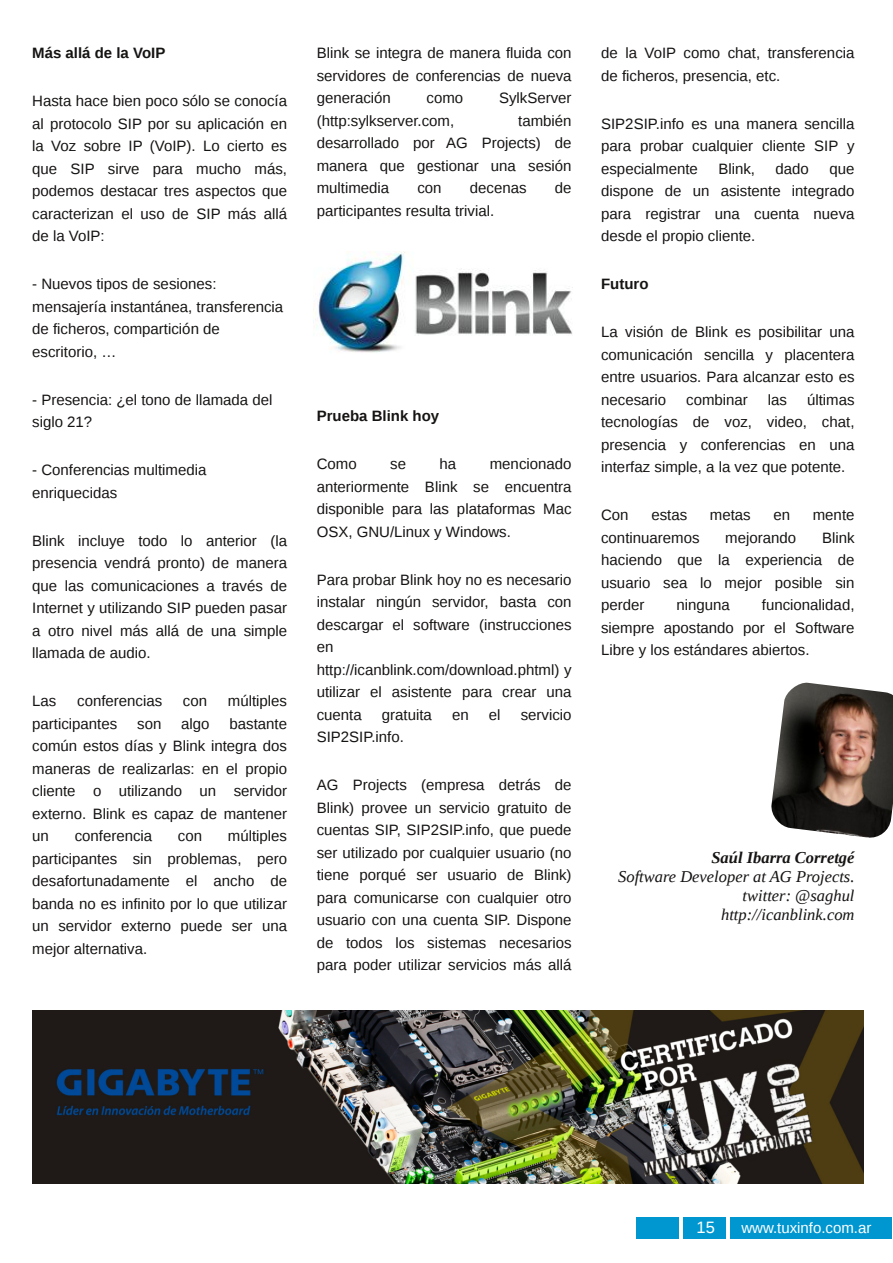
<style>
.page{position:relative;width:893px;height:1263px;background:#fff}
.page>*{position:absolute;margin:0;border:0;box-sizing:border-box;transform-origin:0 0}
.t1{font:italic 16.5px/18.9px "Liberation Serif";color:#161413;text-align:right}
.t2{font:italic 700 16.5px "Liberation Serif";color:#161413}
.t3{font:16.5px "Liberation Sans";color:#fff}
.t4{font:15px/22.5px "Liberation Sans";color:#161413;text-align:justify}
.t5{font:700 15px "Liberation Sans";color:#161413}
.t6{font:15px "Liberation Sans";color:#fff}
</style>
<div class="page">
<div style="left:636px;top:1218px;width:256px;height:21px;background:#0097d1"></div>
<hr style="left:679px;top:1215px;width:4px;height:40px;background:#fff">
<hr style="left:726px;top:1209px;width:4px;height:40px;background:#fff">
<img style="left:771px;top:682px;width:122px;height:156px">
<img style="left:314px;top:252px;width:259px;height:101px">
<img style="left:33px;top:1010px;width:831px;height:173px">
<p class="t5" style="left:32px;top:44px;width:135px">Más allá de la VoIP</p>
<p class="t4" style="left:32px;top:90px;width:256px">Hasta hace bien poco sólo se conocía al protocolo SIP por su aplicación en la Voz sobre IP (VoIP). Lo cierto es que SIP sirve para mucho más, podemos destacar tres aspectos que caracterizan el uso de SIP más allá de la VoIP:</p>
<p class="t4" style="left:32px;top:273px;width:252px;text-align:left">- Nuevos tipos de sesiones: mensajería instantánea, transferencia de ficheros, compartición de escritorio, …</p>
<p class="t4" style="left:32px;top:388px;width:242px">- Presencia: ¿el tono de llamada del siglo 21?</p>
<p class="t4" style="left:32px;top:459px;width:176px">- Conferencias multimedia enriquecidas</p>
<p class="t4" style="left:32px;top:529px;width:256px">Blink incluye todo lo anterior (la presencia vendrá pronto) de manera que las comunicaciones a través de Internet y utilizando SIP pueden pasar a otro nivel más allá de una simple llamada de audio.</p>
<p class="t4" style="left:32px;top:690px;width:26px">Las</p>
<p class="t4" style="left:77px;top:690px;width:87px">conferencias</p>
<p class="t4" style="left:183px;top:690px;width:26px">con</p>
<p class="t4" style="left:228px;top:690px;width:61px">múltiples</p>
<p class="t4" style="left:32px;top:712px;width:87px">participantes</p>
<p class="t4" style="left:137px;top:712px;width:26px">son</p>
<p class="t4" style="left:181px;top:712px;width:30px">algo</p>
<p class="t4" style="left:32px;top:712px;width:256px;text-indent:197px">bastante común estos días y Blink integra dos maneras de realizarlas: en el propio cliente o utilizando un servidor externo. Blink es capaz de mantener un</p>
<p class="t4" style="left:32px;top:825px;width:256px;text-indent:196px">múltiples participantes sin problemas, pero desafortunadamente el ancho de banda no es infinito por lo que utilizar un servidor externo puede ser una mejor alternativa.</p>
<p class="t4" style="left:75px;top:825px;width:79px">conferencia</p>
<p class="t4" style="left:178px;top:825px;width:26px">con</p>
<p class="t4" style="left:317px;top:42px;width:256px">Blink se integra de manera fluida con servidores de conferencias de nueva generación</p>
<p class="t4" style="left:427px;top:87px;width:38px">como</p>
<p class="t4" style="left:499px;top:87px;width:74px">SylkServer</p>
<p class="t4" style="left:317px;top:109px;width:139px">(http:sylkserver.com,</p>
<p class="t4" style="left:317px;top:109px;width:256px;text-indent:201px">también desarrollado por AG Projects) de manera que gestionar una sesión multimedia</p>
<p class="t4" style="left:417px;top:177px;width:26px">con</p>
<p class="t4" style="left:470px;top:177px;width:58px">decenas</p>
<p class="t4" style="left:555px;top:177px;width:18px">de</p>
<p class="t4" style="left:317px;top:199px;width:179px">participantes resulta trivial.</p>
<p class="t5" style="left:317px;top:407px;width:124px">Prueba Blink hoy</p>
<p class="t4" style="left:317px;top:453px;width:42px">Como</p>
<p class="t4" style="left:390px;top:453px;width:17px">se</p>
<p class="t4" style="left:440px;top:453px;width:18px">ha</p>
<p class="t4" style="left:317px;top:453px;width:256px;text-indent:173px">mencionado anteriormente Blink se encuentra disponible para las plataformas Mac OSX, GNU/Linux y Windows.</p>
<p class="t4" style="left:317px;top:568px;width:256px;text-align:left">Para probar Blink hoy no es necesario instalar ningún servidor, basta con descargar el software (instrucciones en http://icanblink.com/download.phtml) y utilizar el asistente para crear una cuenta</p>
<p class="t4" style="left:382px;top:703px;width:52px">gratuita</p>
<p class="t4" style="left:452px;top:703px;width:18px">en</p>
<p class="t4" style="left:489px;top:703px;width:13px">el</p>
<p class="t4" style="left:521px;top:703px;width:52px">servicio</p>
<p class="t4" style="left:317px;top:726px;width:89px">SIP2SIP.info.</p>
<p class="t4" style="left:317px;top:774px;width:256px">AG Projects (empresa detrás de Blink) provee un servicio gratuito de cuentas SIP, SIP2SIP.info, que puede ser utilizado por cualquier usuario (no tiene porqué ser usuario de Blink) para comunicarse con cualquier otro usuario con una cuenta SIP. Dispone de todos los sistemas necesarios para poder utilizar servicios más allá</p>
<p class="t4" style="left:601px;top:42px;width:255px">de la VoIP como chat, transferencia de ficheros, presencia, etc.</p>
<p class="t4" style="left:601px;top:112px;width:255px">SIP2SIP.info es una manera sencilla para probar cualquier cliente SIP y especialmente</p>
<p class="t4" style="left:718px;top:157px;width:38px">Blink,</p>
<p class="t4" style="left:776px;top:157px;width:35px">dado</p>
<p class="t4" style="left:601px;top:157px;width:255px;text-indent:228px">que dispone de un asistente integrado para registrar una cuenta nueva desde el propio cliente.</p>
<p class="t5" style="left:601px;top:275px;width:49px">Futuro</p>
<p class="t4" style="left:601px;top:321px;width:255px">La visión de Blink es posibilitar una comunicación sencilla y placentera entre usuarios. Para alcanzar esto es necesario</p>
<p class="t4" style="left:601px;top:388px;width:255px;text-indent:206px">últimas tecnologías de voz, video, chat, presencia y conferencias en una interfaz simple, a la vez que potente.</p>
<p class="t4" style="left:601px;top:504px;width:29px">Con</p>
<p class="t4" style="left:651px;top:504px;width:37px">estas</p>
<p class="t4" style="left:710px;top:504px;width:42px">metas</p>
<p class="t4" style="left:773px;top:504px;width:18px">en</p>
<p class="t4" style="left:813px;top:504px;width:43px">mente</p>
<p class="t4" style="left:601px;top:526px;width:100px">continuaremos</p>
<p class="t4" style="left:725px;top:526px;width:72px">mejorando</p>
<p class="t4" style="left:686px;top:388px;width:63px">combinar</p>
<p class="t4" style="left:768px;top:388px;width:21px">las</p>
<p class="t4" style="left:601px;top:526px;width:255px;text-indent:221px">Blink haciendo que la experiencia de usuario sea lo mejor posible sin perder</p>
<p class="t4" style="left:601px;top:594px;width:255px;text-indent:161px">funcionalidad, siempre apostando por el Software Libre y los estándares abiertos.</p>
<p class="t4" style="left:676px;top:594px;width:55px">ninguna</p>
<p class="t2" style="left:711px;top:847px;width:145px">Saúl Ibarra Corretgé</p>
<p class="t1" style="left:618px;top:867px;width:238px">Software Developer at AG Projects. twitter: @saghul http://icanblink.com</p>
<p class="t3" style="left:696px;top:1218px;width:20px">15</p>
<p class="t6" style="left:741px;top:1219px;width:132px">www.tuxinfo.com.ar</p>
</div>
